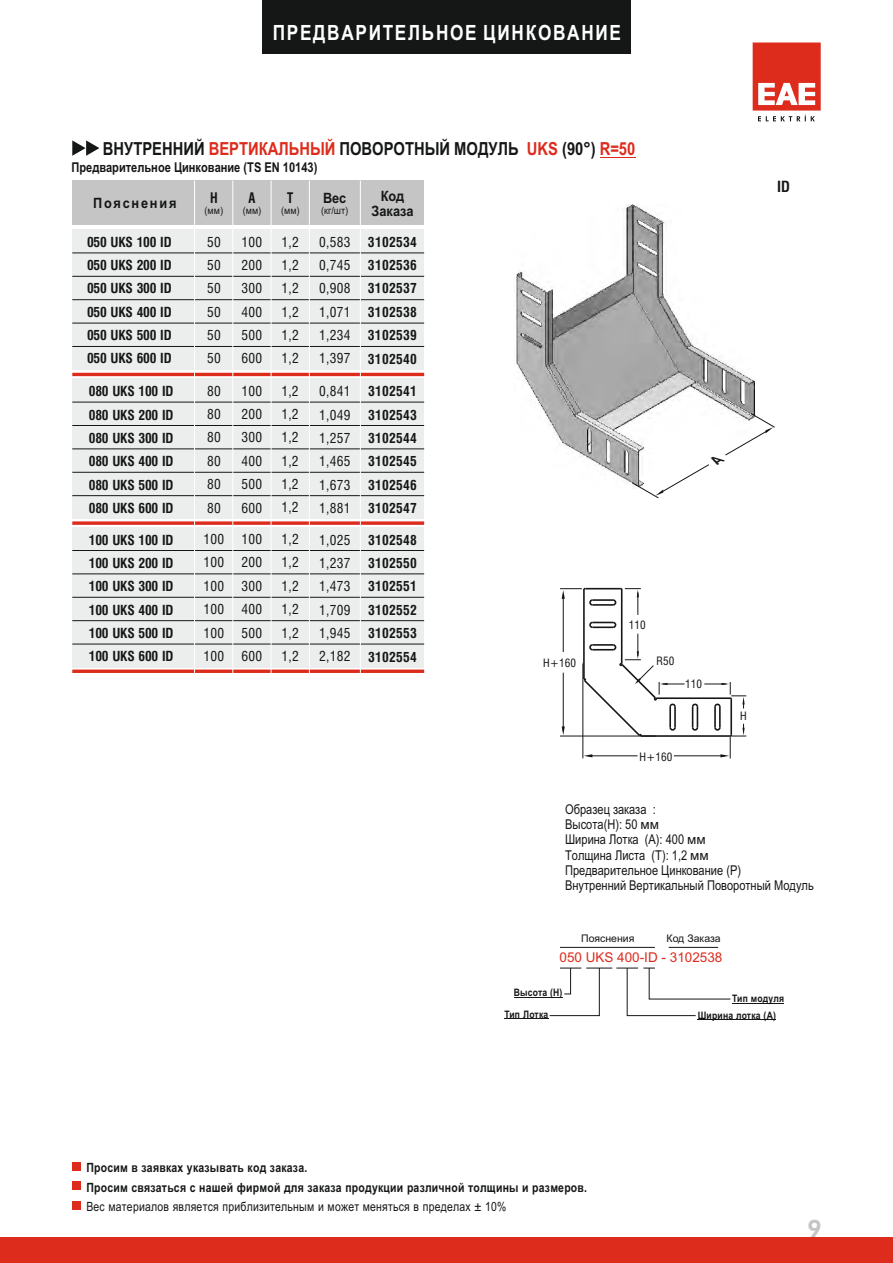
<style>
.page{position:relative;width:893px;height:1263px;background:#fff}
.page>*{position:absolute;margin:0;border:0;box-sizing:border-box;transform-origin:0 0}
.t1{font:800 24px "Futura BT";color:#c5c5c5}
.t2{font:700 21px "Arial Narrow";letter-spacing:.08em;color:#fff}
.t3{font:700 18px "Arial Narrow";color:#151616}
.t4{font:700 18px "Arial Narrow";color:#dd2b1c}
.t5{font:700 condensed 15px "Swiss 721 BT";color:#151616}
.t6{font:700 14.25px/15.9px "Arial";letter-spacing:.01em;color:#151616;text-align:center;scale:.9 1}
.t7{font:700 14.25px "Arial";letter-spacing:.14em;color:#151616;scale:.9 1}
.t8{font:700 condensed 14.25px "Swiss 721 BT";color:#151616;scale:.9 1}
.t9{font:700 condensed 13.5px/23.4px "Swiss 721 BT";letter-spacing:-.015em;color:#151616;text-align:justify}
.t10{font:condensed 13.5px/23.4px "Swiss 721 BT";letter-spacing:.02em;color:#151616;text-align:justify}
.t11{font:13.5px/15.3px "Arial Narrow";color:#151616}
.t12{font:700 13.5px "Arial Narrow";color:#151616}
.t13{font:13.5px "Arial";color:#dd2b1c}
.t14{font:700 12.75px/19.4px "Arial Narrow";letter-spacing:.02em;color:#151616}
.t15{font:condensed 11.25px "Swiss 721 BT";color:#151616}
.t16{font:10.5px "Arial";color:#151616}
.t17{font:700 10.35px "Arial";letter-spacing:.02em;color:#151616;scale:.84 1}
.t18{font:10.05px "Arial";color:#151616;scale:.9 1}
.s1{color:#dd2b1c}
.s2{color:#151616}
.s3{font-family:"Arial"}
.s4{font-weight:400}
</style>
<div class="page">
<div style="left:0;top:1237px;width:893px;height:26px;background:#dd2b1c"></div>
<svg style="left:753px;top:43px;width:68px;height:78px"></svg>
<hr style="left:600px;top:157px;width:35px;height:1px;background:#dd2b1c">
<svg style="left:72px;top:140px;width:27px;height:16px"></svg>
<div style="left:72px;top:527px;width:352px;height:140px;background:#eceded"></div>
<hr style="left:72px;top:550px;width:352px;height:1px;background:#151616">
<hr style="left:72px;top:574px;width:352px;height:1px;background:#151616">
<hr style="left:72px;top:597px;width:352px;height:1px;background:#151616">
<hr style="left:72px;top:620px;width:352px;height:1px;background:#151616">
<hr style="left:72px;top:644px;width:352px;height:1px;background:#151616">
<svg style="left:72px;top:669px;width:352px;height:4px"></svg>
<div style="left:72px;top:379px;width:352px;height:140px;background:#eceded"></div>
<div style="left:72px;top:230px;width:352px;height:140px;background:#eceded"></div>
<div style="left:72px;top:181px;width:352px;height:44px;background:#c5c5c5"></div>
<hr style="left:72px;top:276px;width:352px;height:1px;background:#151616">
<hr style="left:72px;top:299px;width:352px;height:1px;background:#151616">
<hr style="left:72px;top:323px;width:352px;height:1px;background:#151616">
<hr style="left:72px;top:346px;width:352px;height:1px;background:#151616">
<hr style="left:72px;top:253px;width:352px;height:1px;background:#151616">
<hr style="left:72px;top:373px;width:352px;height:3px;background:#dd2b1c">
<hr style="left:72px;top:402px;width:352px;height:1px;background:#151616">
<hr style="left:72px;top:425px;width:352px;height:1px;background:#151616">
<hr style="left:72px;top:449px;width:352px;height:1px;background:#151616">
<hr style="left:72px;top:472px;width:352px;height:1px;background:#151616">
<hr style="left:72px;top:495px;width:352px;height:1px;background:#151616">
<svg style="left:72px;top:521px;width:352px;height:4px"></svg>
<hr style="left:194px;top:181px;width:1px;height:578px;background:#fff">
<hr style="left:232px;top:181px;width:1px;height:578px;background:#fff">
<hr style="left:271px;top:181px;width:1px;height:578px;background:#fff">
<hr style="left:309px;top:181px;width:1px;height:578px;background:#fff">
<hr style="left:360px;top:181px;width:1px;height:578px;background:#fff">
<div style="left:262px;top:0;width:369px;height:53px;background:#151616"></div>
<hr style="left:560px;top:947px;width:95px;height:1px;background:#151616">
<hr style="left:669px;top:947px;width:49px;height:1px;background:#151616">
<svg style="left:504px;top:967px;width:227px;height:52px"></svg>
<hr style="left:698px;top:1019px;width:78px;height:1px;background:#151616">
<hr style="left:732px;top:1003px;width:52px;height:1px;background:#151616">
<div style="left:72px;top:1181px;width:9px;height:9px;background:#dd2b1c"></div>
<div style="left:72px;top:1162px;width:9px;height:9px;background:#dd2b1c"></div>
<div style="left:72px;top:1201px;width:9px;height:9px;background:#dd2b1c"></div>
<hr style="left:583px;top:663px;width:1px;height:95px;background:#151616">
<hr style="left:560px;top:736px;width:95px;height:1px;background:#151616">
<hr style="left:563px;top:594px;width:1px;height:58px;background:#151616">
<hr style="left:563px;top:673px;width:1px;height:58px;background:#151616">
<svg style="left:562px;top:726px;width:3px;height:9px"></svg>
<hr style="left:588px;top:755px;width:50px;height:1px;background:#151616">
<svg style="left:584px;top:754px;width:8px;height:3px"></svg>
<hr style="left:674px;top:755px;width:51px;height:1px;background:#151616">
<img style="left:516px;top:205px;width:239px;height:278px">
<hr style="left:583px;top:589px;width:2px;height:90px;background:#151616">
<hr style="left:621px;top:589px;width:1px;height:75px;background:#151616">
<hr style="left:656px;top:697px;width:75px;height:2px;background:#151616">
<hr style="left:641px;top:735px;width:90px;height:2px;background:#151616">
<svg style="left:582px;top:621px;width:103px;height:117px"></svg>
<hr style="left:586px;top:588px;width:34px;height:1px;background:#151616">
<svg style="left:691px;top:682px;width:55px;height:76px"></svg>
<hr style="left:592px;top:604px;width:21px;height:2px;background:#151616">
<svg style="left:560px;top:588px;width:34px;height:19px"></svg>
<hr style="left:592px;top:599px;width:21px;height:2px;background:#151616">
<svg style="left:612px;top:588px;width:29px;height:27px"></svg>
<svg style="left:632px;top:413px;width:143px;height:85px"></svg>
<p class="t2" style="left:273px;top:24px;width:350px">ПРЕДВАРИТЕЛЬНОЕ ЦИНКОВАНИЕ</p>
<p class="t3" style="left:103px;top:142px;width:417px">ВНУТРЕННИЙ <span class="s1">ВЕРТИКАЛЬНЫЙ</span> ПОВОРОТНЫЙ МОДУЛЬ</p>
<p class="t4" style="left:527px;top:142px;width:110px">UKS <span class="s2">(90°)</span> R=50</p>
<p class="t12" style="left:71px;top:162px;width:247px">Предварительное Цинкование (TS EN 10143)</p>
<p class="t7" style="left:93px;top:198px;width:94px">Пояснения</p>
<p class="t8" style="left:210px;top:192px;width:10px">H</p>
<p class="t8" style="left:249px;top:192px;width:9px">A</p>
<p class="t8" style="left:287px;top:192px;width:8px">T</p>
<p class="t18" style="left:205px;top:207px;width:64px">(мм) (мм)</p>
<p class="t18" style="left:281px;top:207px;width:22px">(мм)</p>
<p class="t9" style="left:87px;top:231px;width:86px">050 UKS 100 ID 050 UKS 200 ID 050 UKS 300 ID 050 UKS 400 ID 050 UKS 500 ID 050 UKS 600 ID</p>
<p class="t9" style="left:89px;top:381px;width:86px">080 UKS 100 ID 080 UKS 200 ID 080 UKS 300 ID 080 UKS 400 ID 080 UKS 500 ID 080 UKS 600 ID</p>
<p class="t10" style="left:207px;top:380px;width:15px">80<br>80<br>80<br>80<br>80<br>80</p>
<p class="t10" style="left:242px;top:380px;width:22px">100<br>200<br>300<br>400<br>500<br>600</p>
<p class="t10" style="left:281px;top:380px;width:19px">1,2<br>1,2<br>1,2<br>1,2<br>1,2<br>1,2</p>
<p class="t10" style="left:207px;top:231px;width:15px">50<br>50<br>50<br>50<br>50<br>50</p>
<p class="t10" style="left:242px;top:231px;width:22px">100<br>200<br>300<br>400<br>500<br>600</p>
<p class="t10" style="left:282px;top:231px;width:19px">1,2<br>1,2<br>1,2<br>1,2<br>1,2<br>1,2</p>
<p class="t9" style="left:89px;top:529px;width:86px">100 UKS 100 ID 100 UKS 200 ID 100 UKS 300 ID 100 UKS 400 ID 100 UKS 500 ID 100 UKS 600 ID</p>
<p class="t10" style="left:204px;top:529px;width:22px">100<br>100<br>100<br>100<br>100<br>100</p>
<p class="t10" style="left:242px;top:529px;width:22px">100<br>200<br>300<br>400<br>500<br>600</p>
<p class="t10" style="left:282px;top:529px;width:19px">1,2<br>1,2<br>1,2<br>1,2<br>1,2<br>1,2</p>
<p class="t6" style="left:323px;top:191px;width:27px">Вес</p>
<p class="t18" style="left:321px;top:207px;width:32px">(кг/шт)</p>
<p class="t6" style="left:372px;top:189px;width:48px">Код<br>Заказа</p>
<p class="t10" style="left:319px;top:231px;width:33px">0,583<br>0,745<br>0,908<br>1,071<br>1,234<br>1,397</p>
<p class="t9" style="left:368px;top:231px;width:50px">3102534<br>3102536<br>3102537<br>3102538<br>3102539<br>3102540</p>
<p class="t10" style="left:319px;top:381px;width:33px">0,841<br>1,049<br>1,257<br>1,465<br>1,673<br>1,881</p>
<p class="t10" style="left:319px;top:529px;width:33px">1,025<br>1,237<br>1,473<br>1,709<br>1,945<br>2,182</p>
<p class="t9" style="left:368px;top:381px;width:50px">3102541<br>3102543<br>3102544<br>3102545<br>3102546<br>3102547</p>
<p class="t9" style="left:368px;top:529px;width:50px">3102548<br>3102550<br>3102551<br>3102552<br>3102553<br>3102554</p>
<p class="t15" style="left:543px;top:658px;width:34px">H+160</p>
<p class="t15" style="left:629px;top:620px;width:18px">110</p>
<p class="t15" style="left:657px;top:657px;width:19px">R50</p>
<p class="t15" style="left:685px;top:680px;width:18px">110</p>
<p class="t15" style="left:639px;top:752px;width:34px">H+160</p>
<p class="t5" style="left:777px;top:181px;width:14px">ID</p>
<p class="t15" style="left:740px;top:712px;width:8px">H</p>
<p class="t11" style="left:565px;top:802px;width:250px">Образец заказа :<br>Высота(Н): 50 <span class="s3">мм<br></span>Ширина Лотка (A): 400 <span class="s3">мм<br></span>Толщина Листа (T): 1,2 <span class="s3">мм<br></span>Предварительное Цинкование (Р)<br>Внутренний Вертикальный Поворотный Модуль</p>
<p class="t16" style="left:581px;top:934px;width:55px">Пояснения</p>
<p class="t16" style="left:666px;top:934px;width:56px">Код Заказа</p>
<p class="t13" style="left:604px;top:952px;width:11px">S</p>
<p class="t13" style="left:559px;top:952px;width:164px">050 UK 400-ID 3102538</p>
<p class="t13" style="left:662px;top:952px;width:6px">-</p>
<p class="t17" style="left:514px;top:988px;width:59px">Высота (H)</p>
<p class="t17" style="left:732px;top:994px;width:63px">Тип модуля</p>
<p class="t17" style="left:504px;top:1010px;width:54px">Тип Лотка</p>
<p class="t14" style="left:86px;top:1159px;width:502px">Просим в заявках указывать код заказа.<br>Просим связаться с нашей фирмой для заказа продукции различной толщины и размеров.<br><span class="s4">Вес материалов является приблизительным и может меняться в пределах ± 10%</span></p>
<p class="t17" style="left:698px;top:1011px;width:95px">Ширина лотка (А)</p>
<p class="t1" style="left:807px;top:1219px;width:16px">9</p>
</div>
